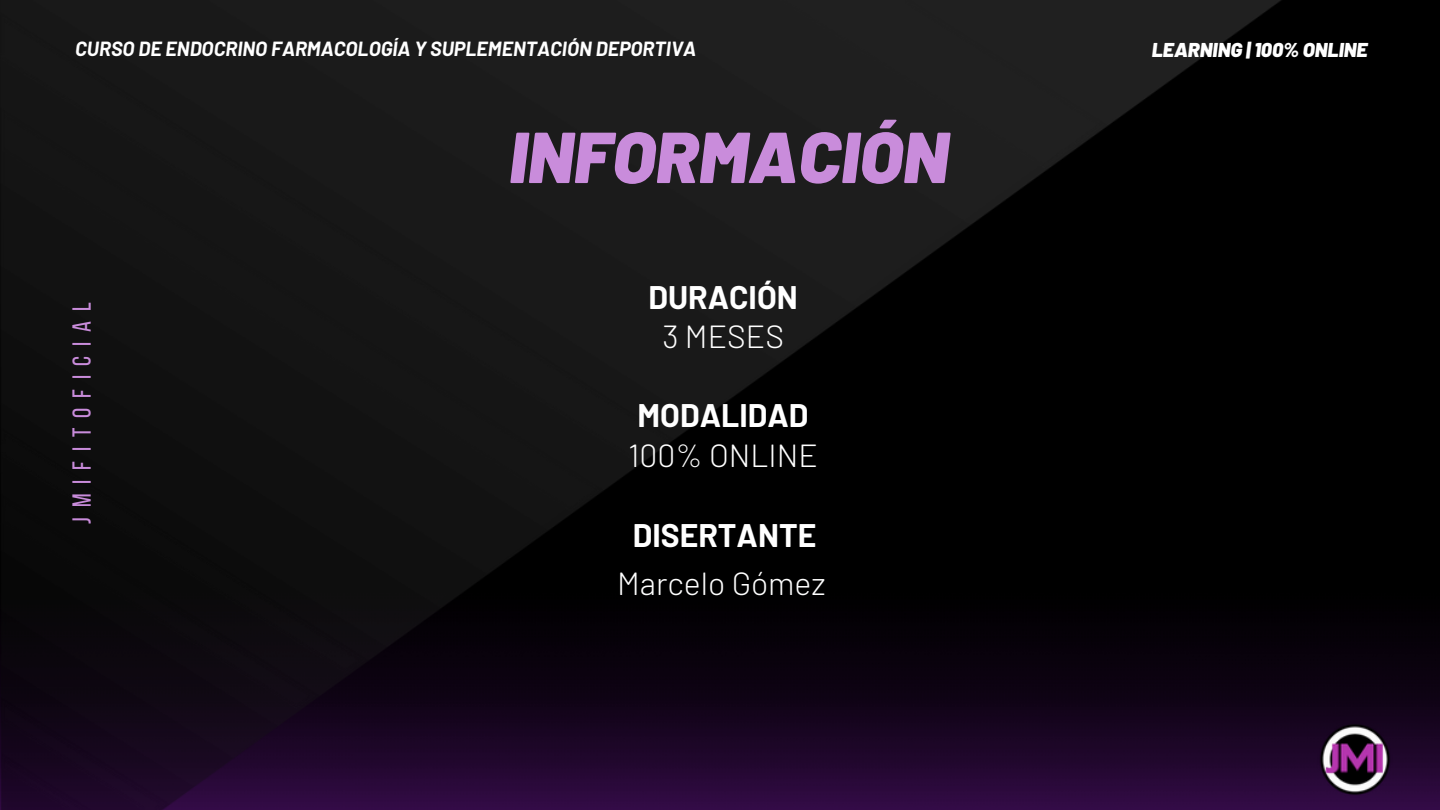
<style>
.page{position:relative;width:1440px;height:810px;background:#000}
.page>*{position:absolute;margin:0;border:0;box-sizing:border-box;transform-origin:0 0}
.t1{font:italic 900 72px "Barlow";color:#c98cdb}
.t2{font:300 32px/39.4px "Barlow";color:#fff}
.t3{font:700 32px/39.4px "Barlow";color:#fff;text-align:center}
.t4{font:26px "Bebas Neue";letter-spacing:.38em;color:#c98cdb}
.t5{font:italic 700 20px "Barlow";color:#fff}
.t6{font:italic 900 20px "Barlow";color:#fff}
.s1{font-weight:300}
.s2{font-weight:700}
</style>
<div class="page">
<img style="left:1282px;top:645px;width:158px;height:165px">
<img style="left:1315px;top:720px;width:80px;height:79px">
<img style="left:0;top:0;width:1282px;height:810px">
<p class="t5" style="left:75px;top:36px;width:622px">CURSO DE ENDOCRINO FARMACOLOGÍA Y SUPLEMENTACIÓN DEPORTIVA</p>
<p class="t6" style="left:1152px;top:37px;width:217px">LEARNING | 100% ONLINE</p>
<h4 class="t4" style="left:71px;top:524px;width:223px;rotate:-90deg">jmifitoficial</h4>
<h2 class="t1" style="left:509px;top:111px;width:441px">INFORMACIÓN</h2>
<h3 class="t3" style="left:648px;top:276px;width:151px">DURACIÓN<br><span class="s1">3 MESES</span></h3>
<h2 class="t2" style="left:628px;top:395px;width:191px"><span class="s2">MODALIDAD<br></span>100% ONLINE</h2>
<p class="t2" style="left:617px;top:510px;width:210px;line-height:47.8px;text-align:center"><span class="s2">DISERTANTE<br></span>Marcelo Gómez</p>
</div>
